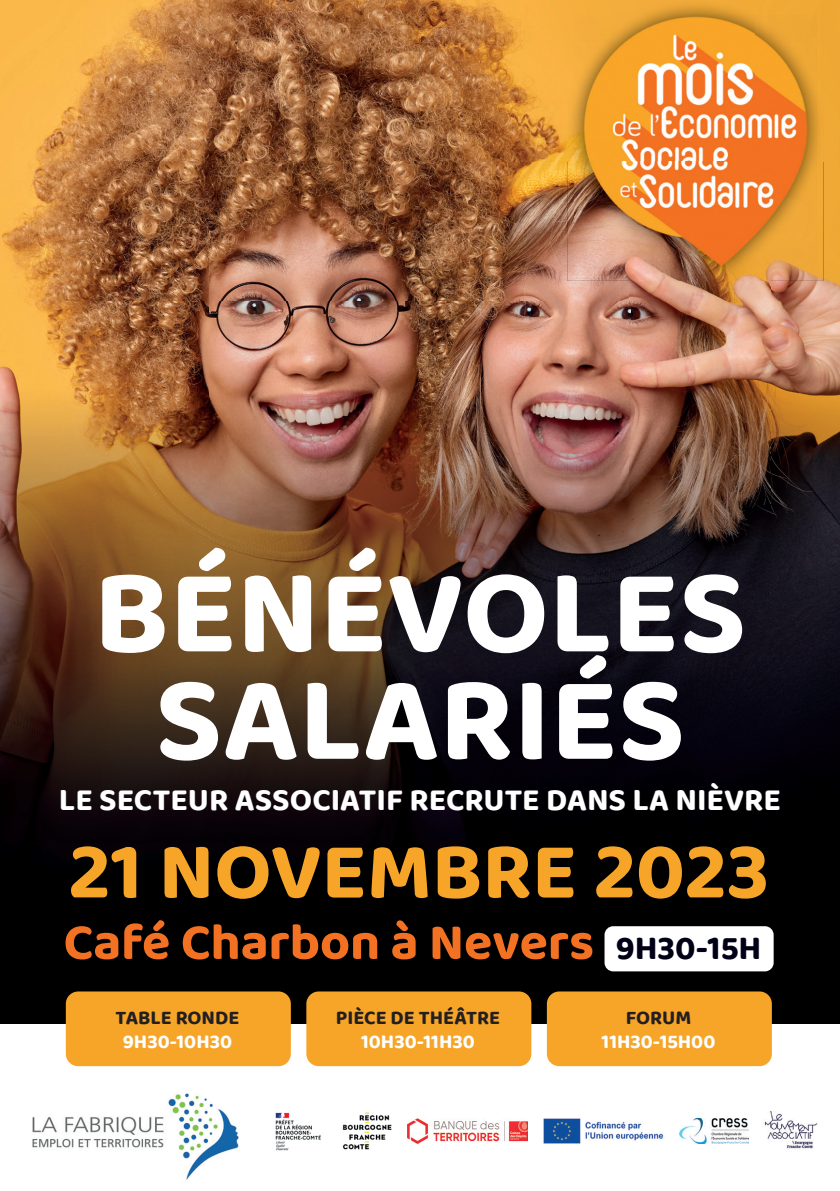
<style>
.page{position:relative;width:840px;height:1191px;background:#fff}
.page>*{position:absolute;margin:0;border:0;box-sizing:border-box;transform-origin:0 0}
.t1{font:700 122.8px/107.4px "Baloo 2";color:#fff;text-align:center}
.t2{font:700 82px "Baloo 2";color:#f7a528}
.t3{font:700 52px "Baloo 2";color:#f37122}
.t4{font:700 32px "Baloo 2";color:#fff}
.t5{font:700 20px "Baloo 2";color:#fff}
.t6{font:700 20px "Baloo 2";color:#231f20}
.s1{font-size:34.2px;color:#000117}
</style>
<div class="page">
<img style="left:0;top:0;width:567px;height:162px">
<div style="left:822px;top:0;width:17px;height:162px;background:#efa835"></div>
<div style="left:0;top:933px;width:839px;height:90px;background:#000"></div>
<img style="left:0;top:162px;width:629px;height:771px">
<img style="left:770px;top:162px;width:69px;height:490px">
<img style="left:629px;top:281px;width:141px;height:371px">
<img style="left:629px;top:652px;width:210px;height:281px">
<img style="left:32px;top:1093px;width:207px;height:87px">
<img style="left:567px;top:0;width:255px;height:54px">
<img style="left:567px;top:54px;width:7px;height:108px">
<img style="left:815px;top:54px;width:7px;height:108px">
<img style="left:567px;top:162px;width:255px;height:119px">
<img style="left:574px;top:16px;width:241px;height:251px">
<img style="left:342px;top:1112px;width:50px;height:38px">
<img style="left:407px;top:1118px;width:119px;height:25px">
<img style="left:679px;top:1118px;width:69px;height:25px">
<img style="left:543px;top:1118px;width:120px;height:26px">
<img style="left:764px;top:1111px;width:54px;height:38px">
<img style="left:275px;top:1112px;width:46px;height:39px">
<div style="left:604px;top:926px;width:169px;height:45px;background:#fff;border-radius:9px"></div>
<div style="left:66px;top:991px;width:225px;height:75px;background:#f7a528;border-radius:12px"></div>
<div style="left:306px;top:991px;width:225px;height:75px;background:#f7a528;border-radius:12px"></div>
<div style="left:546px;top:991px;width:225px;height:75px;background:#f7a528;border-radius:12px"></div>
<h1 class="t1" style="left:94px;top:555px;width:653px">BÉNÉVOLES<br>SALARIÉS</h1>
<p class="t4" style="left:59px;top:780px;width:723px">LE SECTEUR ASSOCIATIF RECRUTE DANS LA NIÈVRE</p>
<h2 class="t2" style="left:68px;top:821px;width:702px">21 NOVEMBRE 2023</h2>
<h3 class="t3" style="left:63px;top:910px;width:699px">Café Charbon à Nevers <span class="s1">9H30-15H</span></h3>
<p class="t6" style="left:115px;top:1005px;width:125px">TABLE RONDE</p>
<p class="t5" style="left:123px;top:1029px;width:111px">9H30-10H30</p>
<p class="t6" style="left:335px;top:1005px;width:166px">PIÈCE DE THÉÂTRE</p>
<p class="t5" style="left:361px;top:1029px;width:115px">10H30-11H30</p>
<p class="t6" style="left:625px;top:1005px;width:67px">FORUM</p>
<p class="t5" style="left:601px;top:1029px;width:115px">11H30-15H00</p>
</div>
